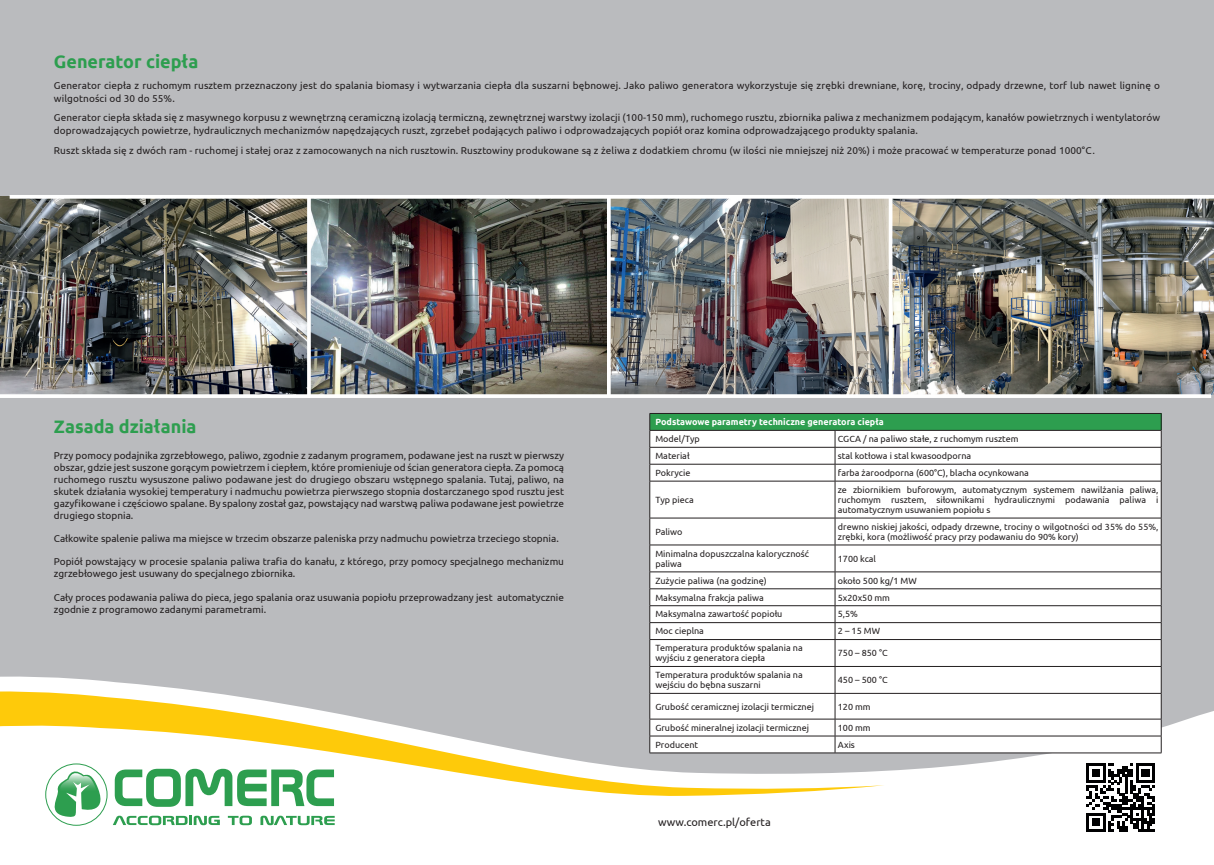
<style>
.page{position:relative;width:1214px;height:865px;background:#fff}
.page>*{position:absolute;margin:0;border:0;box-sizing:border-box;transform-origin:0 0}
.t1{font:700 18px "Ubuntu";color:#2d9e4f}
.t2{font:11px "Ubuntu";color:#231f20}
.t3{font:10px/12px "Ubuntu";letter-spacing:.01em;color:#231f20}
.t4{font:9px/10px "Ubuntu";color:#231f20}
.t5{font:700 9px "Ubuntu";color:#fff}
.s1{font-family:"Times";font-size:12px}
</style>
<div class="page">
<div style="left:0;top:0;width:1213px;height:853px;background:#babbbe"></div>
<svg style="left:0;top:659px;width:1213px;height:194px;fill:#fff"></svg>
<svg style="left:0;top:674px;width:884px;height:126px"></svg>
<img style="left:610px;top:199px;width:278px;height:195px">
<img style="left:892px;top:199px;width:321px;height:196px">
<svg style="left:45px;top:765px;width:289px;height:60px;background:#add9ba"></svg>
<div style="left:649px;top:413px;width:512px;height:17px;background:#2d9e4f"></div>
<div style="left:650px;top:431px;width:510px;height:321px;background:#fff"></div>
<hr style="left:649px;top:413px;width:186px;height:1px;background:#231f20">
<hr style="left:835px;top:413px;width:326px;height:1px;background:#231f20">
<hr style="left:649px;top:430px;width:186px;height:1px;background:#231f20">
<hr style="left:835px;top:430px;width:326px;height:1px;background:#231f20">
<hr style="left:649px;top:447px;width:186px;height:1px;background:#231f20">
<hr style="left:835px;top:447px;width:326px;height:1px;background:#231f20">
<hr style="left:649px;top:464px;width:186px;height:1px;background:#231f20">
<svg style="left:649px;top:414px;width:1px;height:67px"></svg>
<hr style="left:835px;top:464px;width:326px;height:1px;background:#231f20">
<svg style="left:834px;top:430px;width:1px;height:51px"></svg>
<svg style="left:1160px;top:414px;width:1px;height:67px"></svg>
<hr style="left:649px;top:481px;width:186px;height:1px;background:#231f20">
<hr style="left:649px;top:481px;width:1px;height:37px;background:#231f20">
<hr style="left:835px;top:481px;width:326px;height:1px;background:#231f20">
<hr style="left:834px;top:481px;width:1px;height:37px;background:#231f20">
<hr style="left:1160px;top:481px;width:1px;height:37px;background:#231f20">
<hr style="left:649px;top:518px;width:186px;height:1px;background:#231f20">
<hr style="left:835px;top:518px;width:326px;height:1px;background:#231f20">
<hr style="left:649px;top:544px;width:186px;height:1px;background:#231f20">
<hr style="left:835px;top:544px;width:326px;height:1px;background:#231f20">
<hr style="left:649px;top:571px;width:186px;height:1px;background:#231f20">
<hr style="left:835px;top:571px;width:326px;height:1px;background:#231f20">
<hr style="left:649px;top:588px;width:186px;height:1px;background:#231f20">
<hr style="left:835px;top:588px;width:326px;height:1px;background:#231f20">
<hr style="left:649px;top:605px;width:186px;height:1px;background:#231f20">
<hr style="left:835px;top:605px;width:326px;height:1px;background:#231f20">
<hr style="left:649px;top:622px;width:186px;height:1px;background:#231f20">
<hr style="left:835px;top:622px;width:326px;height:1px;background:#231f20">
<hr style="left:649px;top:639px;width:186px;height:1px;background:#231f20">
<hr style="left:835px;top:639px;width:326px;height:1px;background:#231f20">
<hr style="left:649px;top:666px;width:186px;height:1px;background:#231f20">
<hr style="left:835px;top:666px;width:326px;height:1px;background:#231f20">
<hr style="left:649px;top:693px;width:186px;height:1px;background:#231f20">
<hr style="left:835px;top:693px;width:326px;height:1px;background:#231f20">
<hr style="left:649px;top:719px;width:186px;height:1px;background:#231f20">
<hr style="left:835px;top:719px;width:326px;height:1px;background:#231f20">
<hr style="left:649px;top:735px;width:186px;height:1px;background:#231f20">
<svg style="left:649px;top:518px;width:1px;height:234px"></svg>
<hr style="left:835px;top:735px;width:326px;height:1px;background:#231f20">
<svg style="left:834px;top:518px;width:1px;height:234px"></svg>
<svg style="left:1160px;top:518px;width:1px;height:234px"></svg>
<hr style="left:649px;top:752px;width:186px;height:1px;background:#231f20">
<hr style="left:835px;top:752px;width:326px;height:1px;background:#231f20">
<img style="left:0;top:197px;width:607px;height:197px">
<svg style="left:10px;top:195px;width:1203px;height:4px;background:#f3f3f2"></svg>
<svg style="left:307px;top:197px;width:4px;height:197px"></svg>
<hr style="left:607px;top:197px;width:3px;height:199px;background:#fff">
<svg style="left:888px;top:197px;width:4px;height:197px"></svg>
<svg style="left:0;top:394px;width:1210px;height:4px;background:#f5f5f5"></svg>
<div style="left:1081px;top:758px;width:78px;height:79px;background:#fff"></div>
<svg style="left:1086px;top:763px;width:68px;height:68px"></svg>
<h1 class="t1" style="left:54px;top:51px;width:146px">Generator ciepła</h1>
<p class="t3" style="left:54px;top:79px;width:1107px;line-height:13px">Generator ciepła z ruchomym rusztem przeznaczony jest do spalania biomasy i wytwarzania ciepła dla suszarni bębnowej. Jako paliwo generatora wykorzystuje się zrębki drewniane, korę, trociny, odpady drzewne, torf lub nawet ligninę o wilgotności od 30 do 55%.</p>
<p class="t3" style="left:54px;top:111px;width:1107px;line-height:13px">Generator ciepła składa się z masywnego korpusu z wewnętrzną ceramiczną izolacją termiczną, zewnętrznej warstwy izolacji (100-150 mm), ruchomego rusztu, zbiornika paliwa z mechanizmem podającym, kanałów powietrznych i wentylatorów doprowadzających powietrze, hydraulicznych mechanizmów napędzających ruszt, zgrzebeł podających paliwo i odprowadzających popiół oraz komina odprowadzającego produkty spalania.</p>
<p class="t3" style="left:54px;top:144px;width:1042px">Ruszt składa się z dwóch ram - ruchomej i stałej oraz z zamocowanych na nich rusztowin. Rusztowiny produkowane są z żeliwa z dodatkiem chromu (w ilości nie mniejszej niż 20%) i może pracować w temperaturze ponad 1000°C<span class="s1">.</span></p>
<h1 class="t1" style="left:54px;top:415px;width:144px">Zasada działania</h1>
<p class="t3" style="left:54px;top:449px;width:511px;text-align:justify">Przy pomocy podajnika zgrzebłowego, paliwo, zgodnie z zadanym programem, podawane jest na ruszt w pierwszy obszar, gdzie jest suszone gorącym powietrzem i ciepłem, które promieniuje od ścian generatora ciepła. Za pomocą ruchomego rusztu wysuszone paliwo podawane jest do drugiego obszaru wstępnego spalania. Tutaj, paliwo, na skutek działania wysokiej temperatury i nadmuchu powietrza pierwszego stopnia dostarczanego spod rusztu jest gazyfikowane i częściowo spalane. By spalony został gaz, powstający nad warstwą paliwa podawane jest powietrze drugiego stopnia.</p>
<p class="t3" style="left:54px;top:532px;width:506px">Całkowite spalenie paliwa ma miejsce w trzecim obszarze paleniska przy nadmuchu powietrza trzeciego stopnia.</p>
<p class="t3" style="left:54px;top:555px;width:511px">Popiół powstający w procesie spalania paliwa trafia do kanału, z którego, przy pomocy specjalnego mechanizmu zgrzebłowego jest usuwany do specjalnego zbiornika.</p>
<p class="t3" style="left:54px;top:591px;width:511px">Cały proces podawania paliwa do pieca, jego spalania oraz usuwania popiołu przeprowadzany jest automatycznie zgodnie z programowo zadanymi parametrami.</p>
<p class="t5" style="left:655px;top:416px;width:230px">Podstawowe parametry techniczne generatora ciepła</p>
<p class="t4" style="left:655px;top:433px;width:46px">Model/Typ</p>
<p class="t4" style="left:837px;top:433px;width:182px">CGCA / na paliwo stałe, z ruchomym rusztem</p>
<p class="t4" style="left:655px;top:450px;width:36px">Materiał</p>
<p class="t4" style="left:837px;top:450px;width:135px">stal kotłowa i stal kwasoodporna</p>
<p class="t4" style="left:655px;top:467px;width:36px">Pokrycie</p>
<p class="t4" style="left:837px;top:467px;width:192px">farba żaroodporna (600°C), blacha ocynkowana</p>
<p class="t4" style="left:655px;top:494px;width:40px">Typ pieca</p>
<p class="t4" style="left:837px;top:484px;width:322px;text-align:justify">ze zbiornikiem buforowym, automatycznym systemem nawilżania paliwa, ruchomym rusztem, siłownikami hydraulicznymi podawania paliwa i automatycznym usuwaniem popiołu s</p>
<p class="t4" style="left:655px;top:526px;width:28px">Paliwo</p>
<p class="t4" style="left:837px;top:521px;width:322px">drewno niskiej jakości, odpady drzewne, trociny o wilgotności od 35% do 55%, zrębki, kora (możliwość pracy przy podawaniu do 90% kory)</p>
<p class="t4" style="left:655px;top:548px;width:155px">Minimalna dopuszczalna kaloryczność paliwa</p>
<p class="t4" style="left:837px;top:553px;width:40px">1700 kcal</p>
<p class="t4" style="left:655px;top:575px;width:113px">Zużycie paliwa (na godzinę)</p>
<p class="t4" style="left:837px;top:575px;width:80px">około 500 kg/1 MW</p>
<p class="t4" style="left:655px;top:592px;width:110px">Maksymalna frakcja paliwa</p>
<p class="t4" style="left:837px;top:592px;width:54px">5x20x50 mm</p>
<p class="t4" style="left:655px;top:609px;width:128px">Maksymalna zawartość popiołu</p>
<p class="t4" style="left:837px;top:609px;width:22px">5,5%</p>
<p class="t4" style="left:655px;top:626px;width:50px">Moc cieplna</p>
<p class="t4" style="left:837px;top:626px;width:44px">2 – 15 MW</p>
<p class="t4" style="left:655px;top:643px;width:149px">Temperatura produktów spalania na wyjściu z generatora ciepła</p>
<p class="t4" style="left:837px;top:648px;width:51px">750 – 850 °C</p>
<p class="t4" style="left:655px;top:669px;width:149px">Temperatura produktów spalania na wejściu do bębna suszarni</p>
<p class="t4" style="left:837px;top:674px;width:51px">450 – 500 °C</p>
<p class="t4" style="left:655px;top:701px;width:160px">Grubość ceramicznej izolacji termicznej</p>
<p class="t4" style="left:837px;top:701px;width:34px">120 mm</p>
<p class="t4" style="left:655px;top:722px;width:155px">Grubość mineralnej izolacji termicznej</p>
<p class="t4" style="left:837px;top:722px;width:34px">100 mm</p>
<p class="t4" style="left:655px;top:739px;width:44px">Producent</p>
<p class="t4" style="left:837px;top:739px;width:19px">Axis</p>
<p class="t2" style="left:658px;top:815px;width:114px">www.comerc.pl/oferta</p>
</div>
